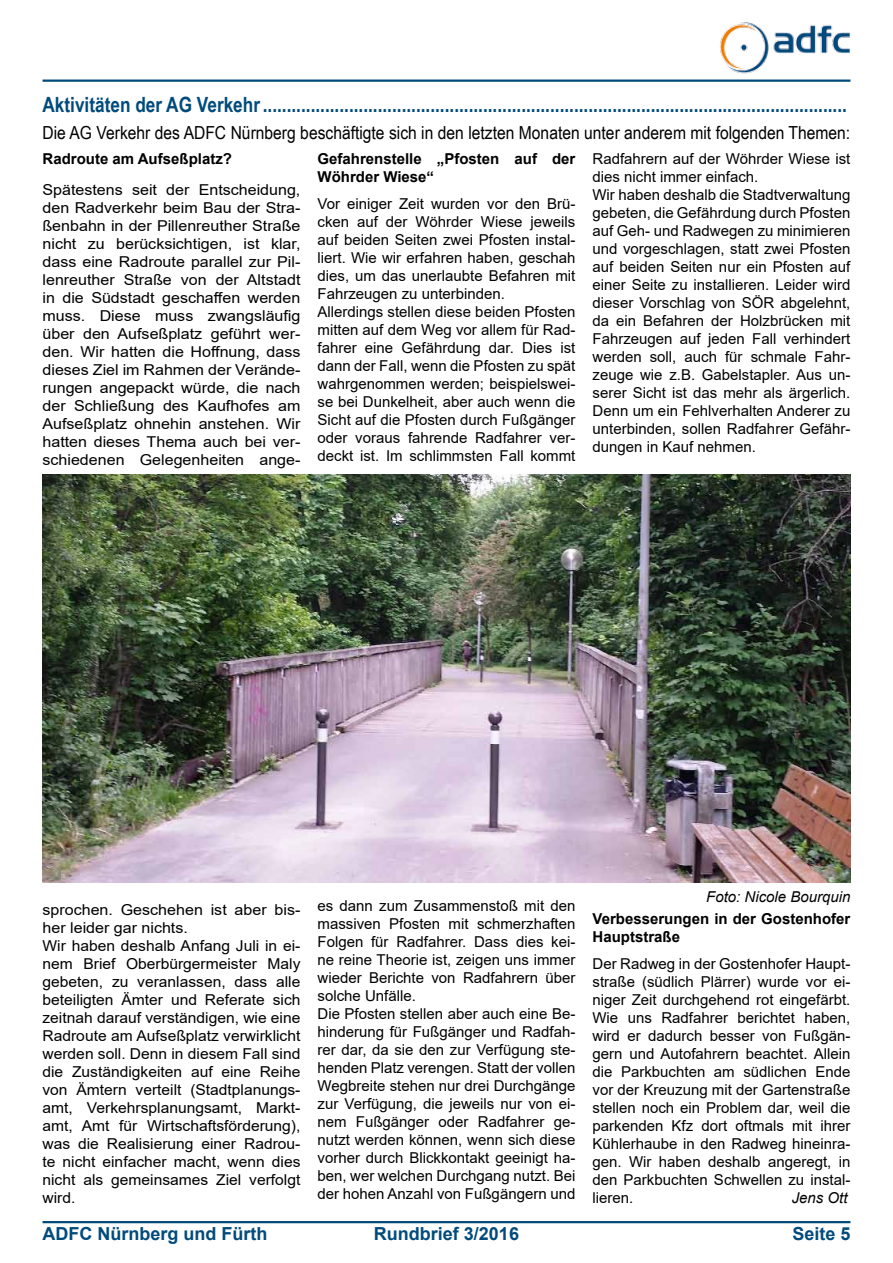
<style>
.page{position:relative;width:893px;height:1263px;background:#fff}
.page>*{position:absolute;margin:0;border:0;box-sizing:border-box;transform-origin:0 0}
.t1{font:700 21px "Arial Narrow";color:#004b7c}
.t2{font:18px "Arial Narrow";color:#000;scale:1.06 1}
.t3{font:700 18px "Arial";color:#004b7c}
.t4{font:15px/18px "Arial";color:#000}
.t5{font:15px/18px "Arial";color:#000;text-align:justify;scale:1.07 1}
.t6{font:700 15px/18px "Arial";color:#000}
.t7{font:italic 15px "Arial";color:#000}
</style>
<div class="page">
<hr style="left:43px;top:1221px;width:807px;height:2px;background:#004b7c">
<hr style="left:43px;top:80px;width:807px;height:2px;background:#004b7c">
<img style="left:720px;top:22px;width:130px;height:52px">
<img style="left:43px;top:474px;width:807px;height:408px">
<h1 class="t1" style="left:43px;top:93px;width:806px">Aktivitäten der AG Verkehr..........................................................................................................................</h1>
<p class="t2" style="left:43px;top:119px;width:764px">Die AG Verkehr des ADFC Nürnberg beschäftigte sich in den letzten Monaten unter anderem mit folgenden Themen:</p>
<p class="t6" style="left:43px;top:150px;width:191px">Radroute am Aufseßplatz?</p>
<p class="t5" style="left:43px;top:180px;width:243px">Spätestens seit der Entscheidung, den Radverkehr beim Bau der Stra&shy;ßenbahn in der Pillenreuther Straße nicht zu berücksichtigen, ist klar, dass eine Radroute parallel zur Pil&shy;lenreuther Straße von der Altstadt in die Südstadt geschaffen werden muss. Diese muss zwangsläufig über den Aufseßplatz geführt wer&shy;den. Wir hatten die Hoffnung, dass dieses Ziel im Rahmen der Verände&shy;rungen angepackt würde, die nach der Schließung des Kaufhofes am Aufseßplatz ohnehin anstehen. Wir hatten dieses Thema auch bei ver&shy;schiedenen Gelegenheiten ange-</p>
<p class="t6" style="left:317px;top:150px;width:259px">Gefahrenstelle „Pfosten auf der<br>Wöhrder Wiese“</p>
<p class="t4" style="left:317px;top:194px;width:259px">Vor einiger Zeit wurden vor den Brü&shy;cken auf der Wöhrder Wiese jeweils auf beiden Seiten zwei Pfosten instal&shy;liert. Wie wir erfahren haben, geschah dies, um das unerlaubte Befahren mit Fahrzeugen zu unterbinden.<br>Allerdings stellen diese beiden Pfosten mitten auf dem Weg vor allem für Rad&shy;fahrer eine Gefährdung dar. Dies ist dann der Fall, wenn die Pfosten zu spät wahrgenommen werden; beispielswei&shy;se bei Dunkelheit, aber auch wenn die Sicht auf die Pfosten durch Fußgänger oder voraus fahrende Radfahrer ver&shy;deckt ist. Im schlimmsten Fall kommt</p>
<p class="t4" style="left:592px;top:150px;width:259px">Radfahrern auf der Wöhrder Wiese ist dies nicht immer einfach.<br>Wir haben deshalb die Stadtverwaltung gebeten, die Gefährdung durch Pfosten auf Geh- und Radwegen zu minimieren und vorgeschlagen, statt zwei Pfosten auf beiden Seiten nur ein Pfosten auf einer Seite zu installieren. Leider wird dieser Vorschlag von SÖR abgelehnt, da ein Befahren der Holzbrücken mit Fahrzeugen auf jeden Fall verhindert werden soll, auch für schmale Fahr&shy;zeuge wie z.B. Gabelstapler. Aus un&shy;serer Sicht ist das mehr als ärgerlich.<br>Denn um ein Fehlverhalten Anderer zu unterbinden, sollen Radfahrer Gefähr&shy;dungen in Kauf nehmen.</p>
<p class="t5" style="left:43px;top:900px;width:243px;text-align:left">sprochen. Geschehen ist aber bis&shy;her leider gar nichts.<br>Wir haben deshalb Anfang Juli in ei&shy;nem Brief Oberbürgermeister Maly gebeten, zu veranlassen, dass alle beteiligten Ämter und Referate sich zeitnah darauf verständigen, wie eine Radroute am Aufseßplatz verwirklicht werden soll. Denn in diesem Fall sind die Zuständigkeiten auf eine Reihe von Ämtern verteilt (Stadtplanungs&shy;amt, Verkehrsplanungsamt, Markt&shy;amt, Amt für Wirtschaftsförderung), was die Realisierung einer Radrou&shy;te nicht einfacher macht, wenn dies nicht als gemeinsames Ziel verfolgt wird.</p>
<p class="t4" style="left:317px;top:896px;width:259px">es dann zum Zusammenstoß mit den massiven Pfosten mit schmerzhaften Folgen für Radfahrer. Dass dies kei&shy;ne reine Theorie ist, zeigen uns immer wieder Berichte von Radfahrern über solche Unfälle.<br>Die Pfosten stellen aber auch eine Be&shy;hinderung für Fußgänger und Radfah&shy;rer dar, da sie den zur Verfügung ste&shy;henden Platz verengen. Statt der vollen Wegbreite stehen nur drei Durchgänge zur Verfügung, die jeweils nur von ei&shy;nem Fußgänger oder Radfahrer ge&shy;nutzt werden können, wenn sich diese vorher durch Blickkontakt geeinigt ha&shy;ben, wer welchen Durchgang nutzt. Bei der hohen Anzahl von Fußgängern und</p>
<p class="t7" style="left:706px;top:887px;width:146px">Foto: Nicole Bourquin</p>
<p class="t6" style="left:592px;top:910px;width:259px">Verbesserungen in der Gostenhofer<br>Hauptstraße</p>
<p class="t4" style="left:592px;top:954px;width:259px;text-align:justify">Der Radweg in der Gostenhofer Haupt&shy;straße (südlich Plärrer) wurde vor ei&shy;niger Zeit durchgehend rot eingefärbt.<br>Wie uns Radfahrer berichtet haben, wird er dadurch besser von Fußgän&shy;gern und Autofahrern beachtet. Allein die Parkbuchten am südlichen Ende vor der Kreuzung mit der Gartenstraße stellen noch ein Problem dar, weil die parkenden Kfz dort oftmals mit ihrer Kühlerhaube in den Radweg hineinra&shy;gen. Wir haben deshalb angeregt, in den Parkbuchten Schwellen zu instal&shy;lieren.</p>
<p class="t7" style="left:792px;top:1188px;width:57px">Jens Ott</p>
<p class="t3" style="left:43px;top:1221px;width:226px">ADFC Nürnberg und Fürth</p>
<p class="t3" style="left:374px;top:1221px;width:147px">Rundbrief 3/2016</p>
<p class="t3" style="left:792px;top:1221px;width:60px">Seite 5</p>
</div>
